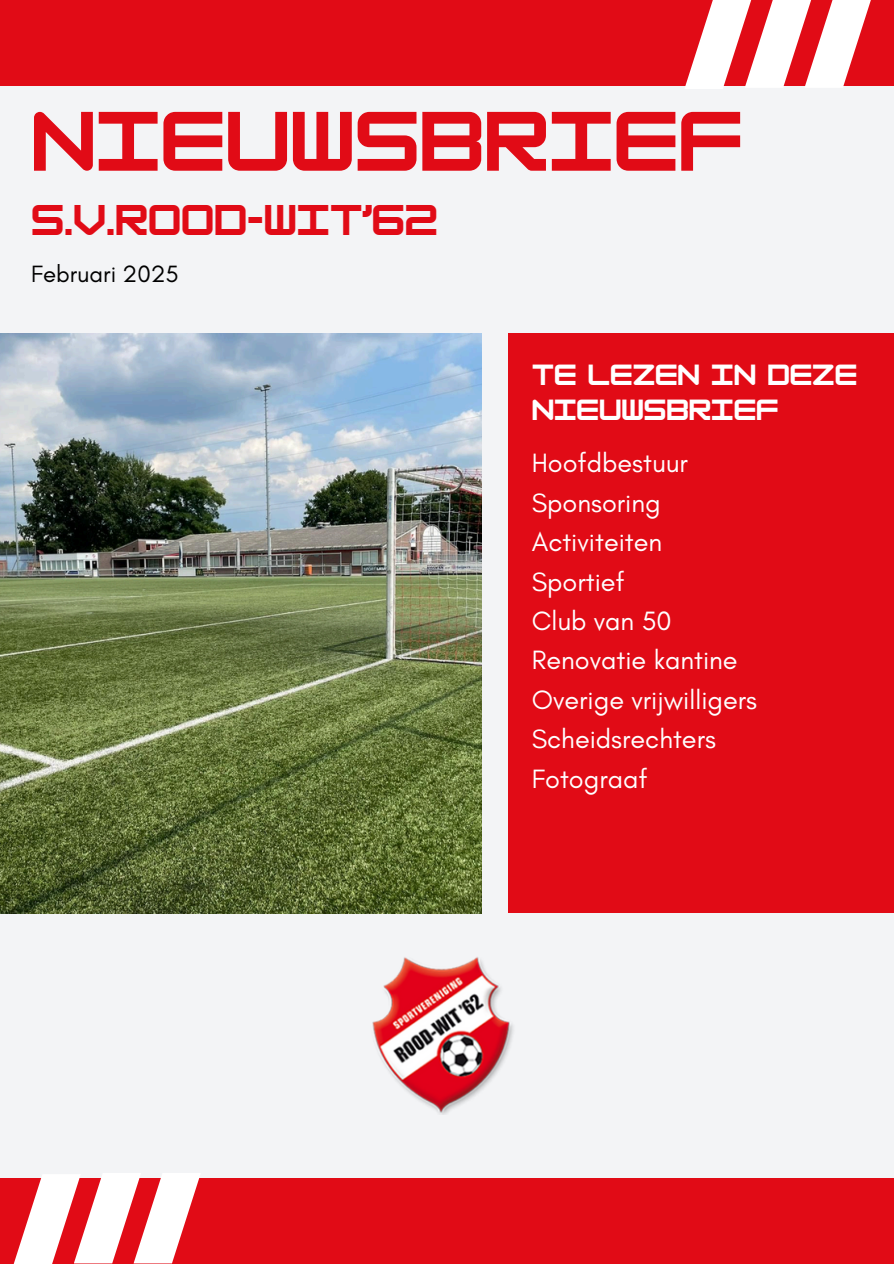
<style>
.page{position:relative;width:894px;height:1264px;background:#fff}
.page>*{position:absolute;margin:0;border:0;box-sizing:border-box;transform-origin:0 0}
.t1{font:700 73.5px "HK Modular";color:#e10b16}
.t2{font:700 37.5px "HK Modular";color:#e10b16}
.t3{font:27px/39.3px "Glacial Indifference";color:#fff}
.t4{font:700 25.5px/34.8px "HK Modular";color:#fff}
.t5{font:24px "Glacial Indifference";color:#000}
</style>
<div class="page">
<div style="left:0;top:0;width:893px;height:1263px;background:#f3f4f6"></div>
<img style="left:0;top:333px;width:482px;height:580px">
<div style="left:508px;top:333px;width:385px;height:580px;background:#e10b16"></div>
<div style="left:0;top:1177px;width:893px;height:86px;background:#e10b16"></div>
<div style="left:0;top:0;width:893px;height:85px;background:#e10b16"></div>
<svg style="left:13px;top:1173px;width:188px;height:90px"></svg>
<svg style="left:684px;top:0;width:187px;height:89px"></svg>
<img style="left:372px;top:957px;width:141px;height:157px">
<h1 class="t1" style="left:31px;top:97px;width:713px">NIEUWSBRIEF</h1>
<h1 class="t2" style="left:31px;top:197px;width:408px">S.V.ROOD-WIT’62</h1>
<h3 class="t5" style="left:31px;top:260px;width:149px">Februari 2025</h3>
<p class="t4" style="left:531px;top:357px;width:327px">TE LEZEN IN DEZE<br>NIEUWSBRIEF</p>
<p class="t3" style="left:531px;top:443px;width:227px">Hoofdbestuur<br>Sponsoring<br>Activiteiten<br>Sportief<br>Club van 50<br>Renovatie kantine<br>Overige vrijwilligers<br>Scheidsrechters</p>
<h2 class="t3" style="left:531px;top:758px;width:117px">Fotograaf</h2>
</div>
